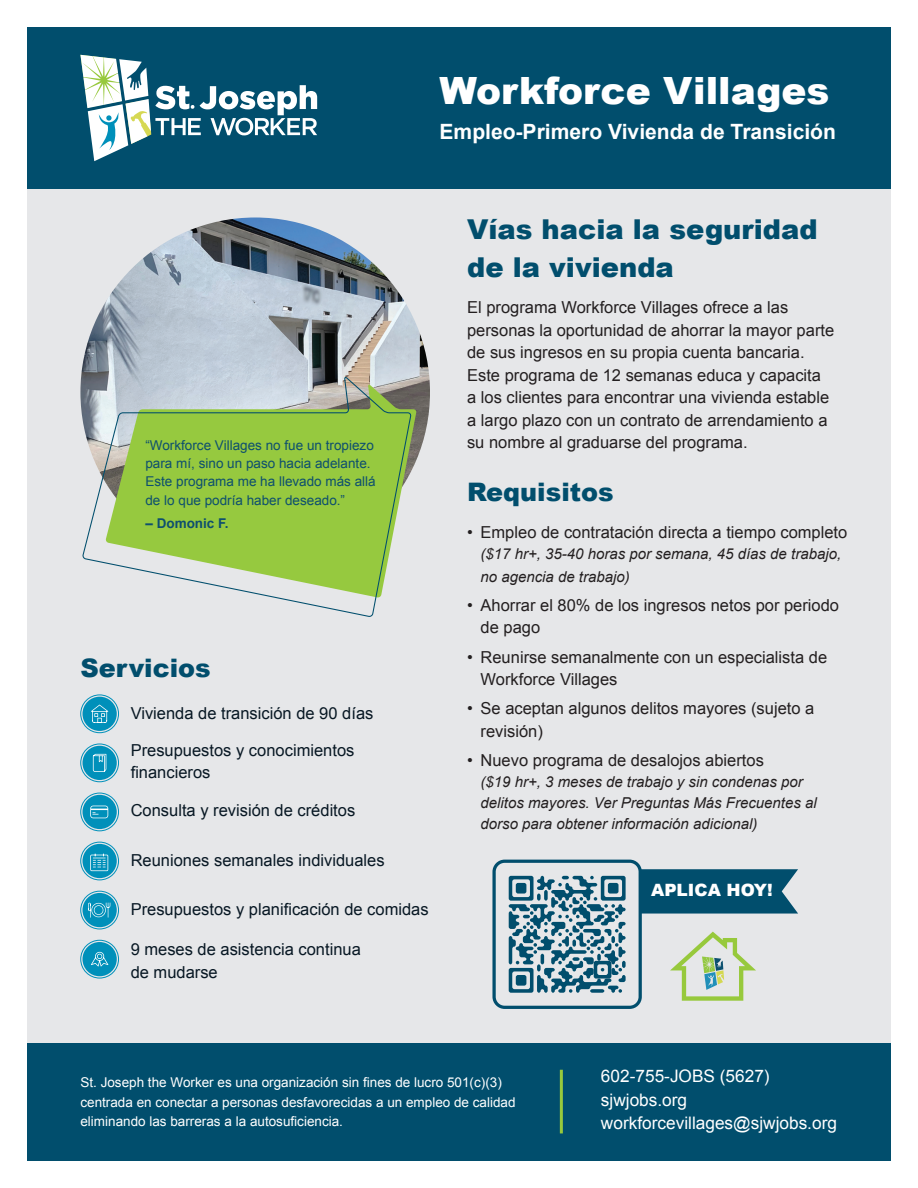
<style>
.page{position:relative;width:918px;height:1188px;background:#fff}
.page>*{position:absolute;margin:0;border:0;box-sizing:border-box;transform-origin:0 0}
.t1{font:900 37.65px "Arial";color:#fff}
.t2{font:900 27.3px/37.5px "Arial";color:#014e6d}
.t3{font:900 25.5px "Arial";color:#014e6d}
.t4{font:700 21px "Arial";color:#fff}
.t5{font:17.25px/23.2px "Arial";color:#fff}
.t6{font:900 16.95px "Arial";color:#fff}
.t7{font:16.5px/22.5px "Arial";color:#231f20}
.t8{font:16.5px/22.5px "Arial";color:#081824}
.t9{font:italic 15px/21px "Arial";color:#231f20}
.t10{font:13.5px/19.5px "Arial";color:#fff}
.t11{font:13.5px/18px "Arial";color:#0e4f6e}
.t12{font:700 13.5px "Arial";color:#0e4f6e}
</style>
<div class="page">
<div style="left:27px;top:27px;width:864px;height:162px;background:#014e6d"></div>
<div style="left:27px;top:1042px;width:864px;height:119px;background:#014e6d"></div>
<div style="left:27px;top:189px;width:864px;height:853px;background:#e6e7e9"></div>
<div style="left:83px;top:844px;width:34px;height:34px;background:#0090ba;border-radius:50%"></div>
<div style="left:80px;top:842px;width:39px;height:38px;border:1px solid #0090ba;border-radius:50%"></div>
<div style="left:83px;top:746px;width:34px;height:34px;background:#0090ba;border-radius:50%"></div>
<div style="left:80px;top:744px;width:39px;height:38px;border:1px solid #0090ba;border-radius:50%"></div>
<div style="left:83px;top:893px;width:34px;height:34px;background:#0090ba;border-radius:50%"></div>
<div style="left:80px;top:891px;width:39px;height:38px;border:1px solid #0090ba;border-radius:50%"></div>
<div style="left:83px;top:795px;width:34px;height:34px;background:#0090ba;border-radius:50%"></div>
<div style="left:80px;top:793px;width:39px;height:38px;border:1px solid #0090ba;border-radius:50%"></div>
<div style="left:83px;top:942px;width:34px;height:34px;background:#0090ba;border-radius:50%"></div>
<svg style="left:91px;top:952px;width:17px;height:14px"></svg>
<div style="left:80px;top:940px;width:39px;height:38px;border:1px solid #0090ba;border-radius:50%"></div>
<div style="left:83px;top:697px;width:34px;height:34px;background:#0090ba;border-radius:50%"></div>
<div style="left:80px;top:695px;width:39px;height:38px;border:1px solid #0090ba;border-radius:50%"></div>
<svg style="left:80px;top:55px;width:237px;height:106px"></svg>
<hr style="left:560px;top:1070px;width:3px;height:63px;background:#97c93c">
<img style="left:80px;top:218px;width:350px;height:349px;border-radius:175px">
<div style="left:492px;top:860px;width:150px;height:149px;border:3px solid #014e6d;border-radius:11px"></div>
<svg style="left:509px;top:876px;width:117px;height:117px"></svg>
<svg style="left:640px;top:869px;width:158px;height:45px"></svg>
<svg style="left:670px;top:932px;width:86px;height:69px"></svg>
<svg style="left:93px;top:754px;width:13px;height:18px"></svg>
<svg style="left:88px;top:903px;width:22px;height:15px"></svg>
<svg style="left:90px;top:806px;width:18px;height:12px"></svg>
<svg style="left:90px;top:854px;width:18px;height:17px"></svg>
<svg style="left:91px;top:705px;width:17px;height:18px"></svg>
<svg style="left:81px;top:375px;width:331px;height:242px"></svg>
<h1 class="t1" style="left:440px;top:63px;width:391px">Workforce Villages</h1>
<p class="t4" style="left:440px;top:118px;width:398px">Empleo-Primero Vivienda de Transición</p>
<p class="t11" style="left:145px;top:436px;width:232px">“Workforce Villages no fue un tropiezo para mí, sino un paso hacia adelante.<br>Este programa me ha llevado más allá</p>
<p class="t11" style="left:145px;top:491px;width:201px">de lo que podría haber deseado.”</p>
<p class="t12" style="left:145px;top:514px;width:85px">– Domonic F.</p>
<h3 class="t3" style="left:80px;top:650px;width:132px">Servicios</h3>
<p class="t8" style="left:131px;top:702px;width:244px">Vivienda de transición de 90 días</p>
<p class="t8" style="left:131px;top:739px;width:225px">Presupuestos y conocimientos financieros</p>
<p class="t8" style="left:131px;top:800px;width:226px">Consulta y revisión de créditos</p>
<p class="t8" style="left:131px;top:849px;width:256px">Reuniones semanales individuales</p>
<p class="t8" style="left:131px;top:898px;width:300px">Presupuestos y planificación de comidas</p>
<p class="t8" style="left:131px;top:938px;width:232px">9 meses de asistencia continua de mudarse</p>
<h2 class="t2" style="left:467px;top:210px;width:352px">Vías hacia la seguridad de la vivienda</h2>
<p class="t7" style="left:467px;top:296px;width:369px">El programa Workforce Villages ofrece a las personas la oportunidad de ahorrar la mayor parte de sus ingresos en su propia cuenta bancaria.<br>Este programa de 12 semanas educa y capacita a los clientes para encontrar una vivienda estable a largo plazo con un contrato de arrendamiento a su nombre al graduarse del programa.</p>
<h3 class="t3" style="left:467px;top:474px;width:148px">Requisitos</h3>
<p class="t7" style="left:467px;top:521px;width:382px">• Empleo de contratación directa a tiempo completo</p>
<p class="t9" style="left:481px;top:543px;width:362px;line-height:22.5px">($17 hr+, 35-40 horas por semana, 45 días de trabajo, no agencia de trabajo)</p>
<p class="t7" style="left:481px;top:594px;width:360px;text-indent:-13px">• Ahorrar el 80% de los ingresos netos por periodo de pago</p>
<p class="t7" style="left:481px;top:646px;width:348px;text-indent:-13px">• Reunirse semanalmente con un especialista de<br>Workforce Villages</p>
<p class="t7" style="left:481px;top:698px;width:335px;text-indent:-13px">• Se aceptan algunos delitos mayores (sujeto a revisión)</p>
<p class="t7" style="left:467px;top:749px;width:298px">• Nuevo programa de desalojos abiertos</p>
<p class="t9" style="left:481px;top:772px;width:338px">($19 hr+, 3 meses de trabajo y sin condenas por delitos mayores. Ver Preguntas Más Frecuentes al dorso para obtener información adicional)</p>
<p class="t6" style="left:651px;top:878px;width:123px">APLICA HOY!</p>
<p class="t10" style="left:80px;top:1073px;width:437px">St. Joseph the Worker es una organización sin fines de lucro 501(c)(3) centrada en conectar a personas desfavorecidas a un empleo de calidad eliminando las barreras a la autosuficiencia.</p>
<p class="t5" style="left:601px;top:1065px;width:238px">602-755-JOBS (5627) sjwjobs.org workforcevillages@sjwjobs.org</p>
</div>
